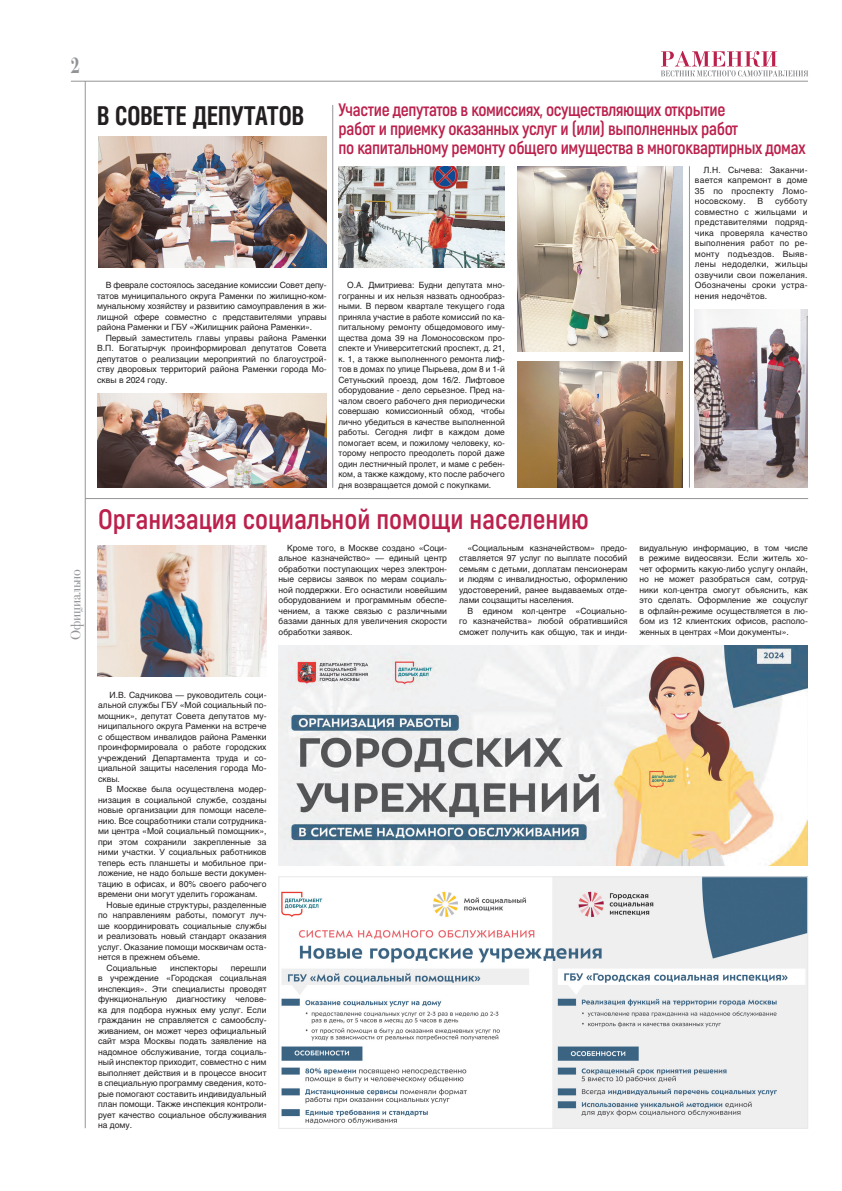
<style>
.page{position:relative;width:842px;height:1191px;background:#fff}
.page>*{position:absolute;margin:0;border:0;box-sizing:border-box;transform-origin:0 0}
.t1{font:700 28px "Akrobat";color:#bb214c}
.t2{font:700 26px "Helios Cond C";color:#231f20;scale:.9 1}
.t3{font:700 23.3px "Bodoni 72 C";color:#919396;scale:.69 1}
.t4{font:700 18px/19px "Akrobat";letter-spacing:-.02em;color:#bb214c}
.t5{font:14px "Bodoni 72 C";color:#939598}
.t6{font:8.5px/10.5px "Helios C";color:#231f20;text-align:justify}
</style>
<div class="page">
<hr style="left:71px;top:81px;width:737px;height:1px;background:#939598">
<svg style="left:661px;top:51px;width:147px;height:25px"></svg>
<hr style="left:85px;top:81px;width:1px;height:1047px;background:#939598">
<hr style="left:85px;top:498px;width:723px;height:1px;background:#939598">
<hr style="left:332px;top:105px;width:1px;height:383px;background:#939598">
<hr style="left:689px;top:166px;width:1px;height:321px;background:#939598">
<img style="left:98px;top:136px;width:229px;height:131px">
<img style="left:338px;top:166px;width:167px;height:101px">
<img style="left:517px;top:166px;width:166px;height:185px">
<img style="left:695px;top:309px;width:113px;height:178px">
<img style="left:97px;top:545px;width:169px;height:131px">
<img style="left:279px;top:645px;width:529px;height:220px">
<img style="left:281px;top:878px;width:525px;height:248px">
<div style="left:279px;top:876px;width:529px;height:252px;border:1px solid #eae9ea"></div>
<img style="left:97px;top:393px;width:230px;height:94px">
<img style="left:517px;top:361px;width:166px;height:127px">
<h3 class="t3" style="left:71px;top:52px;width:15px">2</h3>
<h3 class="t5" style="left:68px;top:640px;width:73px;rotate:-90deg">Официально</h3>
<h2 class="t2" style="left:97px;top:100px;width:231px">В СОВЕТЕ ДЕПУТАТОВ</h2>
<p class="t6" style="left:97px;top:280px;width:231px;text-indent:9px">В феврале состоялось заседание комиссии Совет депу&shy;татов муниципального округа Раменки по жилищно-ком&shy;мунальному хозяйству и развитию самоуправления в жи&shy;лищной сфере совместно с представителями управы района Раменки и ГБУ «Жилищник района Раменки».</p>
<p class="t6" style="left:97px;top:332px;width:231px;text-indent:8px">Первый заместитель главы управы района Раменки В.П. Богатырчук проинформировал депутатов Совета депутатов о реализации мероприятий по благоустрой&shy;ству дворовых территорий района Раменки города Мо&shy;сквы в 2024 году.</p>
<h3 class="t4" style="left:338px;top:100px;width:468px">Участие депутатов в комиссиях, осуществляющих открытие<br>работ и приемку оказанных услуг и (или) выполненных работ<br>по капитальному ремонту общего имущества в многоквартирных домах</h3>
<p class="t6" style="left:338px;top:280px;width:168px;text-indent:9px">О.А. Дмитриева: Будни депутата мно&shy;гогранны и их нельзя назвать однообраз&shy;ными. В первом квартале текущего года приняла участие в работе комиссий по ка&shy;питальному ремонту общедомового иму&shy;щества дома 39 на Ломоносовском про&shy;спекте и Университетский проспект, д. 21, к. 1, а также выполненного ремонта лиф&shy;тов в домах по улице Пырьева, дом 8 и 1-й Сетуньский проезд, дом 16/2. Лифтовое оборудование - дело серьезное. Пред на&shy;чалом своего рабочего дня периодически совершаю комиссионный обход, чтобы лично убедиться в качестве выполненной работы. Сегодня лифт в каждом доме помогает всем, и пожилому человеку, ко&shy;торому непросто преодолеть порой даже один лестничный пролет, и маме с ребен&shy;ком, а также каждому, кто после рабочего дня возвращается домой с покупками.</p>
<p class="t6" style="left:695px;top:164px;width:114px;text-indent:8px">Л.Н. Сычева: Заканчи&shy;вается капремонт в доме 35 по проспекту Ломо&shy;носовскому.</p>
<p class="t6" style="left:695px;top:196px;width:114px;text-indent:80px">субботу совместно с жильцами и представителями подряд&shy;чика проверяла качество выполнения работ по ре&shy;монту подъездов. Выяв&shy;лены недоделки, жильцы озвучили свои пожелания.<br>Обозначены сроки устра&shy;нения недочётов.</p>
<p class="t6" style="left:757px;top:196px;width:7px">В</p>
<h1 class="t1" style="left:98px;top:502px;width:492px">Организация социальной помощи населению</h1>
<p class="t6" style="left:279px;top:542px;width:170px;text-indent:8px">Кроме того, в Москве создано «Соци&shy;альное казначейство» — единый центр обработки поступающих через электрон&shy;ные сервисы заявок по мерам социаль&shy;ной поддержки. Его оснастили новейшим оборудованием и программным обеспе&shy;чением, а также связью с различными базами данных для увеличения скорости обработки заявок.</p>
<p class="t6" style="left:459px;top:542px;width:170px;text-indent:8px">«Социальным казначейством» предо&shy;ставляется 97 услуг по выплате пособий семьям с детьми, доплатам пенсионерам и людям с инвалидностью, оформлению удостоверений, ранее выдаваемых отде&shy;лами соцзащиты населения.</p>
<p class="t6" style="left:459px;top:605px;width:170px;text-indent:8px">В едином кол-центре «Социально&shy;го казначейства» любой обратившийся сможет получить как общую, так и инди-</p>
<p class="t6" style="left:639px;top:542px;width:170px">видуальную информацию, в том числе в режиме видеосвязи. Если житель хо&shy;чет оформить какую-либо услугу онлайн, но не может разобраться сам, сотруд&shy;ники кол-центра смогут объяснить, как это сделать. Оформление же соцуслуг в офлайн-режиме осуществляется в лю&shy;бом из 12 клиентских офисов, располо&shy;женных в центрах «Мои документы».</p>
<p class="t6" style="left:98px;top:689px;width:170px;text-indent:11px">И.В. Садчикова — руководитель соци&shy;альной службы ГБУ «Мой социальный по&shy;мощник», депутат Совета депутатов му&shy;ниципального округа Раменки на встрече с обществом инвалидов района Раменки проинформировала о работе городских учреждений Департамента труда и со&shy;циальной защиты населения города Мо&shy;сквы.</p>
<p class="t6" style="left:98px;top:784px;width:170px;text-indent:9px">В Москве была осуществлена модер&shy;низация в социальной службе, созданы новые организации для помощи населе&shy;нию. Все соцработники стали сотрудника&shy;ми центра «Мой социальный помощник», при этом сохранили закрепленные за ними участки. У социальных работников теперь есть планшеты и мобильное при&shy;ложение, не надо больше вести докумен&shy;тацию в офисах, и 80% своего рабочего времени они могут уделить горожанам.</p>
<p class="t6" style="left:107px;top:899px;width:161px">Новые единые структуры, разделенные</p>
<p class="t6" style="left:98px;top:910px;width:170px">по направлениям работы, помогут луч-</p>
<p class="t6" style="left:98px;top:920px;width:170px">ше координировать социальные службы</p>
<p class="t6" style="left:98px;top:931px;width:170px">и реализовать новый стандарт оказания</p>
<p class="t6" style="left:98px;top:941px;width:170px">услуг. Оказание помощи москвичам оста-</p>
<p class="t6" style="left:98px;top:952px;width:103px">нется в прежнем объеме.</p>
<p class="t6" style="left:107px;top:962px;width:52px">Социальные</p>
<p class="t6" style="left:170px;top:962px;width:49px">инспекторы</p>
<p class="t6" style="left:98px;top:962px;width:170px;text-indent:133px">перешли в учреждение «Городская социальная инспекция». Эти специалисты проводят функциональную диагностику челове&shy;ка для подбора нужных ему услуг. Если гражданин не справляется с самообслу&shy;живанием, он может через официальный сайт мэра Москвы подать заявление на надомное обслуживание, тогда социаль&shy;ный инспектор приходит, совместно с ним выполняет действия и в процессе вносит в специальную программу сведения, кото&shy;рые помогают составить индивидуальный план помощи. Также инспекция контроли&shy;рует качество социальное обслуживания на дому.</p>
</div>
